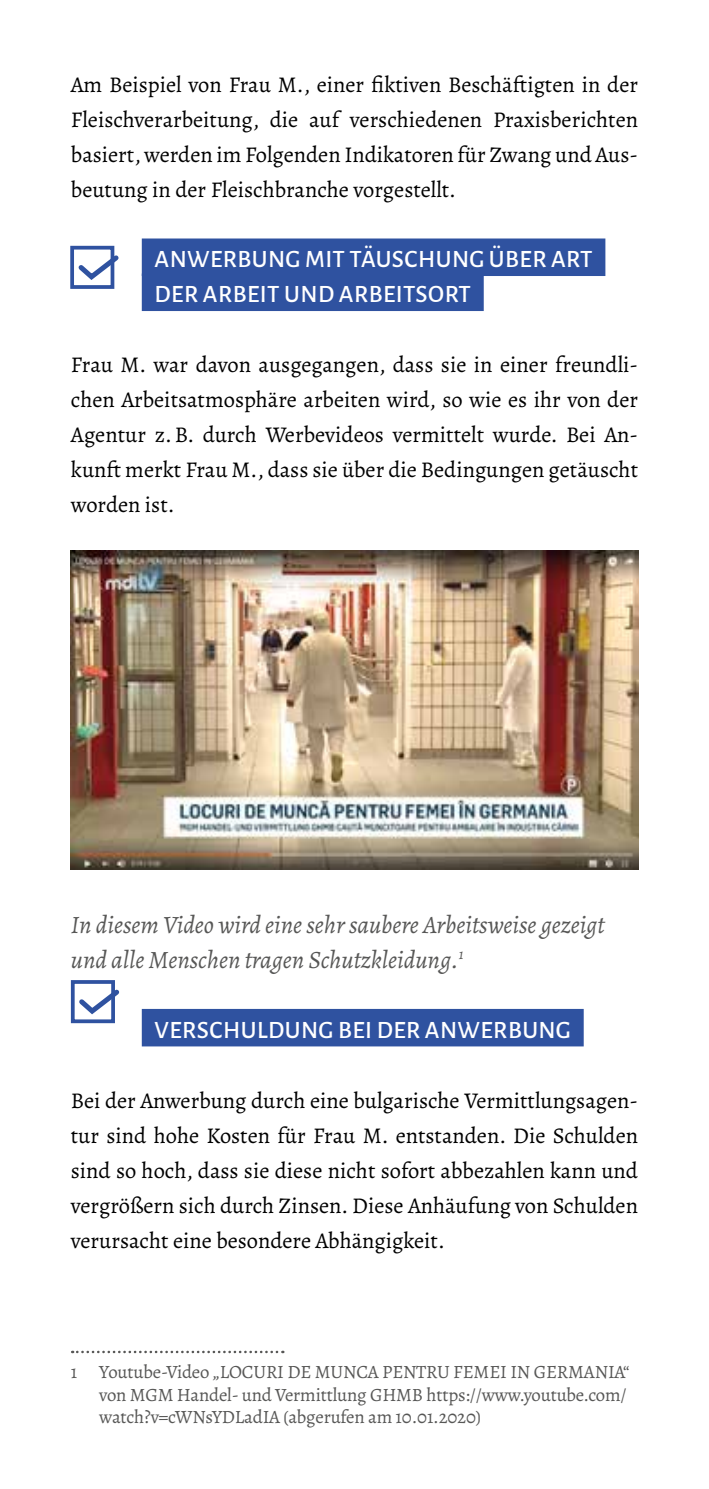
<style>
.page{position:relative;width:709px;height:1489px;background:#fff}
.page>*{position:absolute;margin:0;border:0;box-sizing:border-box;transform-origin:0 0}
.t1{font:italic 25px/35px "Alegreya";color:#575756}
.t2{font:500 25px/35px "Alegreya Sans";letter-spacing:.02em;color:#fff}
.t3{font:22.5px/35px "Alegreya";color:#000;text-align:justify}
.t4{font:18.75px/22.5px "Alegreya";letter-spacing:-.01em;color:#575756}
</style>
<div class="page">
<div style="left:142px;top:238px;width:463px;height:38px;background:#2f52a0"></div>
<div style="left:142px;top:273px;width:342px;height:38px;background:#2f52a0"></div>
<div style="left:142px;top:1008px;width:441px;height:38px;background:#2f52a0"></div>
<svg style="left:72px;top:1350px;width:211px;height:2px"></svg>
<div style="left:70px;top:246px;width:44px;height:43px;border:4px solid #2f52a0"></div>
<svg style="left:74px;top:251px;width:45px;height:32px"></svg>
<div style="left:71px;top:980px;width:44px;height:43px;border:4px solid #2f52a0"></div>
<svg style="left:75px;top:985px;width:45px;height:32px"></svg>
<img style="left:71px;top:550px;width:567px;height:319px">
<p class="t3" style="left:71px;top:67px;width:568px">Am Beispiel von Frau M., einer fiktiven Beschäftigten in der Fleischverarbeitung, die auf verschiedenen Praxisberichten basiert, werden im Folgenden Indikatoren für Zwang und Aus&shy;beutung in der Fleischbranche vorgestellt.</p>
<p class="t2" style="left:154px;top:240px;width:439px">ANWERBUNG MIT TÄUSCHUNG ÜBER ART<br>DER ARBEIT UND ARBEITSORT</p>
<p class="t3" style="left:71px;top:347px;width:568px">Frau M. war davon ausgegangen, dass sie in einer freundli&shy;chen Arbeitsatmosphäre arbeiten wird, so wie es ihr von der Agentur z. B. durch Werbevideos vermittelt wurde. Bei An&shy;kunft merkt Frau M., dass sie über die Bedingungen getäuscht worden ist.</p>
<p class="t1" style="left:71px;top:906px;width:535px">In diesem Video wird eine sehr saubere Arbeitsweise gezeigt und alle Menschen tragen Schutzkleidung.<sup>1</sup></p>
<p class="t2" style="left:154px;top:1010px;width:418px">VERSCHULDUNG BEI DER ANWERBUNG</p>
<p class="t3" style="left:71px;top:1082px;width:568px">Bei der Anwerbung durch eine bulgarische Vermittlungsagen&shy;tur sind hohe Kosten für Frau M. entstanden. Die Schulden sind so hoch, dass sie diese nicht sofort abbezahlen kann und vergrößern sich durch Zinsen. Diese Anhäufung von Schulden verursacht eine besondere Abhängigkeit.</p>
<p class="t4" style="left:99px;top:1360px;width:532px;text-indent:-28px">1 Youtube-Video „LOCURI DE MUNCA PENTRU FEMEI IN GERMANIA“ von MGM Handel- und Vermittlung GHMB https://www.youtube.com/ watch?v=cWNsYDLadIA (abgerufen am 10.01.2020)</p>
</div>
